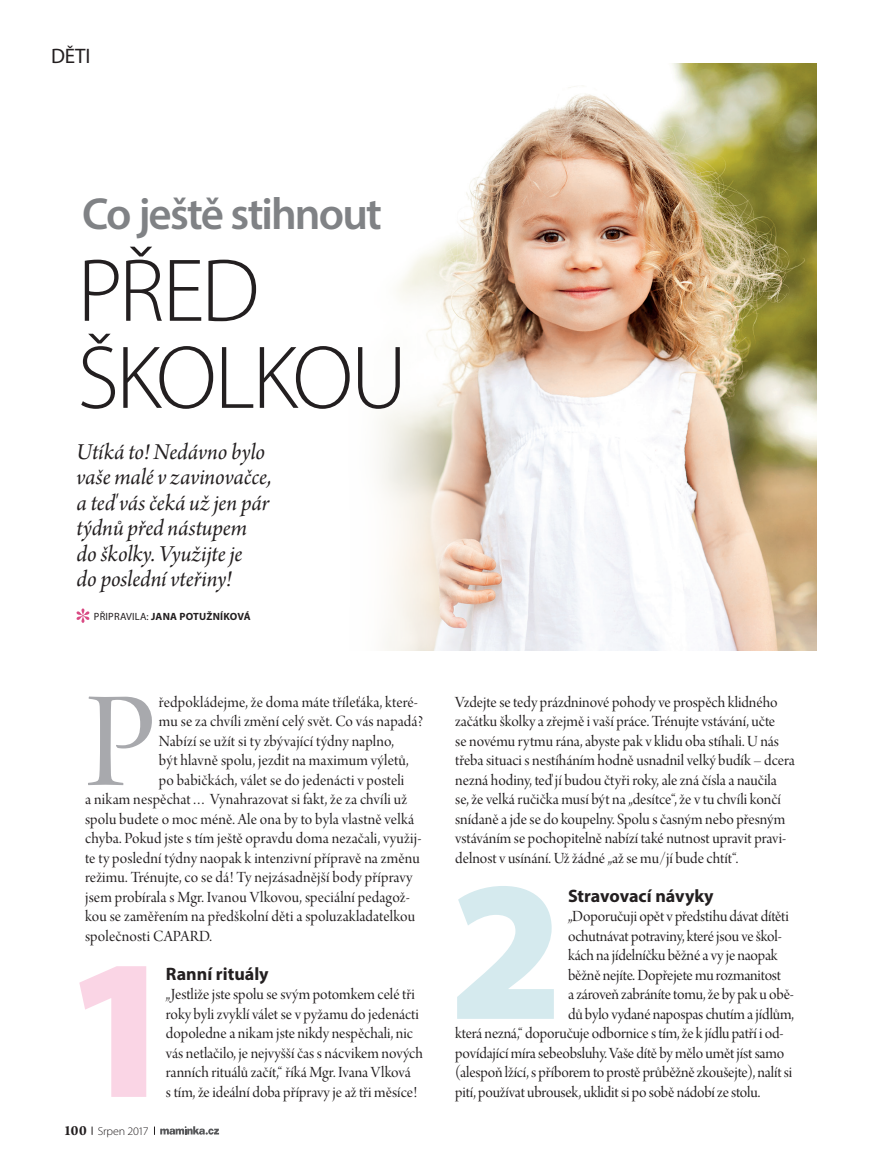
<style>
.page{position:relative;width:885px;height:1170px;background:#fff}
.page>*{position:absolute;margin:0;border:0;box-sizing:border-box;transform-origin:0 0}
.t1{font:900 201px "Myriad Pro";color:#fad5e5}
.t2{font:900 201px "Myriad Pro";color:#d5eaee}
.HLAVNÍ_TEXT{font:143.7px "Arno Pro Display";color:#a8a9ad}
.TITULEK{font:300 90px/87px "Myriad Pro";letter-spacing:-.035em;color:#231f20}
.TITULEK-2{font:600 45px "Myriad Pro";letter-spacing:-.04em;color:#808285}
.PEREX{font:24px/25.5px "Arno Pro Italic Subhead";letter-spacing:-.005em;color:#231f20}
.t3{font:21px "Myriad Pro";color:#231f20}
.MEZITITULEK{font:700 18px "Myriad Pro";color:#231f20}
.HLAVNÍ_TEXT-2{font:16.5px/19.5px "Arno Pro Display";color:#231f20}
.t4{font:300 11.55px "Myriad Pro";letter-spacing:-.02em;color:#231f20;scale:1.04 1}
.t5{font:700 10.5px "Myriad Pro";letter-spacing:.02em;color:#231f20}
.s1{font-weight:400}
.s2{font-family:"Arno Pro";font-weight:700;font-size:15px}
</style>
<div class="page">
<svg style="left:154px;top:1126px;width:65px;height:8px"></svg>
<svg style="left:77px;top:608px;width:12px;height:15px"></svg>
<img style="left:380px;top:64px;width:436px;height:587px">
<p class="t3" style="left:51px;top:43px;width:41px">DĚTI</p>
<p class="TITULEK-2" style="left:82px;top:186px;width:301px">Co ještě stihnout</p>
<p class="TITULEK" style="left:77px;top:246px;width:331px">PŘED<br>ŠKOLKOU</p>
<p class="PEREX" style="left:77px;top:440px;width:196px">Utíká to! Nedávno bylo vaše malé v zavinovačce, a teď vás čeká už jen pár týdnů před nástupem do školky. Využijte je<br>do poslední vteřiny!</p>
<p class="t5" style="left:94px;top:609px;width:158px"><span class="s1">PŘIPRAVILA:</span> JANA POTUŽNÍKOVÁ</p>
<p class="HLAVNÍ_TEXT" style="left:85px;top:663px;width:72px">P</p>
<p class="HLAVNÍ_TEXT-2" style="left:159px;top:693px;width:260px">ředpokládejme, že doma máte tříleťáka, které-</p>
<p class="HLAVNÍ_TEXT-2" style="left:159px;top:712px;width:266px">mu se za chvíli změní celý svět. Co vás napadá?</p>
<p class="HLAVNÍ_TEXT-2" style="left:159px;top:732px;width:236px">Nabízí se užít si ty zbývající týdny naplno,</p>
<p class="HLAVNÍ_TEXT-2" style="left:159px;top:751px;width:251px">být hlavně spolu, jezdit na maximum výletů,</p>
<p class="HLAVNÍ_TEXT-2" style="left:159px;top:771px;width:247px">po babičkách, válet se do jedenácti v posteli</p>
<p class="HLAVNÍ_TEXT-2" style="left:85px;top:790px;width:323px">a nikam nespěchat… Vynahrazovat si fakt, že za chvíli už</p>
<p class="HLAVNÍ_TEXT-2" style="left:85px;top:810px;width:330px">spolu budete o moc méně. Ale ona by to byla vlastně velká</p>
<p class="HLAVNÍ_TEXT-2" style="left:85px;top:829px;width:338px">chyba. Pokud jste s tím ještě opravdu doma nezačali, využij-</p>
<p class="HLAVNÍ_TEXT-2" style="left:85px;top:849px;width:336px">te ty poslední týdny naopak k intenzivní přípravě na změnu</p>
<p class="HLAVNÍ_TEXT-2" style="left:85px;top:868px;width:329px">režimu. Trénujte, co se dá! Ty nejzásadnější body přípravy</p>
<p class="HLAVNÍ_TEXT-2" style="left:85px;top:888px;width:326px">jsem probírala s Mgr. Ivanou Vlkovou, speciální pedagož-</p>
<p class="HLAVNÍ_TEXT-2" style="left:85px;top:907px;width:331px">kou se zaměřením na předškolní děti a spoluzakladatelkou</p>
<p class="HLAVNÍ_TEXT-2" style="left:85px;top:927px;width:128px">společnosti CAPARD.</p>
<p class="MEZITITULEK" style="left:166px;top:961px;width:104px">Ranní rituály</p>
<p class="HLAVNÍ_TEXT-2" style="left:166px;top:985px;width:258px">„Jestliže jste spolu se svým potomkem celé tři roky byli zvyklí válet se v pyžamu do jedenácti dopoledne a nikam jste nikdy nespěchali, nic vás netlačilo, je nejvyšší čas s nácvikem nových ranních rituálů začít,“ říká Mgr. Ivana Vlková<br>s tím, že ideální doba přípravy je až tři měsíce!</p>
<p class="t1" style="left:64px;top:894px;width:117px">1</p>
<p class="t4" style="left:64px;top:1123px;width:83px"><span class="s2">100</span> Srpen 2017</p>
<p class="HLAVNÍ_TEXT-2" style="left:455px;top:693px;width:341px">Vzdejte se tedy prázdninové pohody ve prospěch klidného začátku školky a zřejmě i vaší práce. Trénujte vstávání, učte<br>se novému rytmu rána, abyste pak v klidu oba stíhali. U nás třeba situaci s nestíháním hodně usnadnil velký budík – dcera nezná hodiny, teď jí budou čtyři roky, ale zná čísla a naučila se, že velká ručička musí být na „desítce“, že v tu chvíli končí snídaně a jde se do koupelny. Spolu s časným nebo přesným vstáváním se pochopitelně nabízí také nutnost upravit pravi&shy;delnost v usínání. Už žádné „až se mu/jí bude chtít“.</p>
<p class="MEZITITULEK" style="left:568px;top:883px;width:147px">Stravovací návyky</p>
<p class="HLAVNÍ_TEXT-2" style="left:568px;top:907px;width:222px">„Doporučuji opět v předstihu dávat dítěti</p>
<p class="HLAVNÍ_TEXT-2" style="left:568px;top:927px;width:215px">ochutnávat potraviny, které jsou ve škol-</p>
<p class="HLAVNÍ_TEXT-2" style="left:568px;top:946px;width:211px">kách na jídelníčku běžné a vy je naopak</p>
<p class="HLAVNÍ_TEXT-2" style="left:568px;top:966px;width:214px">běžně nejíte. Dopřejete mu rozmanitost</p>
<p class="HLAVNÍ_TEXT-2" style="left:568px;top:985px;width:227px">a zároveň zabráníte tomu, že by pak u obě-</p>
<p class="HLAVNÍ_TEXT-2" style="left:568px;top:1005px;width:227px">dů bylo vydané napospas chutím a jídlům,</p>
<p class="HLAVNÍ_TEXT-2" style="left:455px;top:1024px;width:330px">která nezná,“ doporučuje odbornice s tím, že k jídlu patří i od-</p>
<p class="HLAVNÍ_TEXT-2" style="left:455px;top:1044px;width:330px">povídající míra sebeobsluhy. Vaše dítě by mělo umět jíst samo</p>
<p class="HLAVNÍ_TEXT-2" style="left:455px;top:1063px;width:338px">(alespoň lžící, s příborem to prostě průběžně zkoušejte), nalít si</p>
<p class="HLAVNÍ_TEXT-2" style="left:455px;top:1083px;width:306px">pití, používat ubrousek, uklidit si po sobě nádobí ze stolu.</p>
<p class="t2" style="left:449px;top:816px;width:117px">2</p>
</div>
